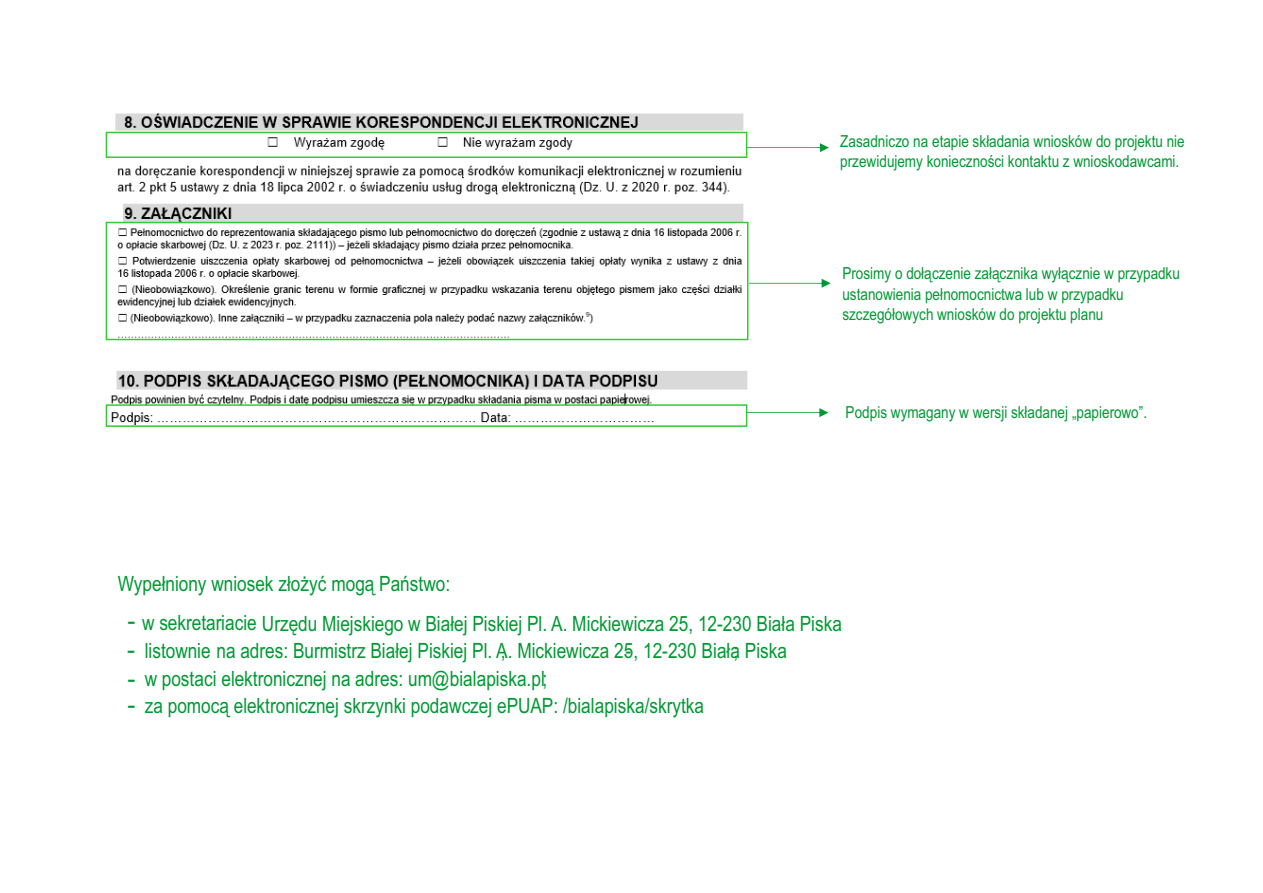
<style>
.page{position:relative;width:1263px;height:893px;background:#fff}
.page>*{position:absolute;margin:0;border:0;box-sizing:border-box;transform-origin:0 0}
.t1{font:24px/29.2px "Arial";color:#093}
.t2{font:21px/39.5px "Arial Narrow";color:#093}
.t3{font:16.5px/20.4px "Arial Narrow";color:#093}
</style>
<div class="page">
<img style="left:107px;top:113px;width:642px;height:228px">
<img style="left:111px;top:371px;width:637px;height:55px">
<div style="left:106px;top:132px;width:641px;height:26px;border:2px solid #3c3"></div>
<div style="left:106px;top:222px;width:642px;height:118px;border:2px solid #3c3"></div>
<div style="left:106px;top:404px;width:641px;height:23px;border:2px solid #3c3"></div>
<svg style="left:747px;top:143px;width:82px;height:9px"></svg>
<svg style="left:749px;top:279px;width:82px;height:9px"></svg>
<svg style="left:747px;top:408px;width:81px;height:9px"></svg>
<p class="t3" style="left:840px;top:132px;width:346px">Zasadniczo na etapie składania wniosków do projektu nie przewidujemy konieczności kontaktu z wnioskodawcami.</p>
<p class="t3" style="left:842px;top:265px;width:339px">Prosimy o dołączenie załącznika wyłącznie w przypadku ustanowienia pełnomocnictwa lub w przypadku szczegółowych wniosków do projektu planu</p>
<p class="t3" style="left:846px;top:404px;width:303px">Podpis wymagany w wersji składanej „papierowo”.</p>
<p class="t2" style="left:142px;top:566px;width:701px;text-indent:-24px">Wypełniony wniosek złożyć mogą Państwo:<br>w sekretariacie Urzędu Miejskiego w Białej Piskiej Pl. A. Mickiewicza 25, 12-230 Biała Piska</p>
<p class="t2" style="left:145px;top:632px;width:644px">listownie na adres: Burmistrz Białej Piskiej Pl. A. Mickiewicza 25, 12-230 Biała Piska</p>
<p class="t1" style="left:127px;top:608px;width:10px">- -</p>
<p class="t2" style="left:625px;top:633px;width:7px">-</p>
<p class="t2" style="left:733px;top:633px;width:6px">;</p>
<p class="t2" style="left:145px;top:666px;width:561px;line-height:27.3px">w postaci elektronicznej na adres: um@bialapiska.pl;<br>za pomocą elektronicznej skrzynki podawczej ePUAP: /bialapiska/skrytka</p>
<p class="t2" style="left:501px;top:633px;width:6px">,</p>
<p class="t1" style="left:127px;top:666px;width:9px">-</p>
<p class="t1" style="left:128px;top:692px;width:9px">-</p>
</div>
